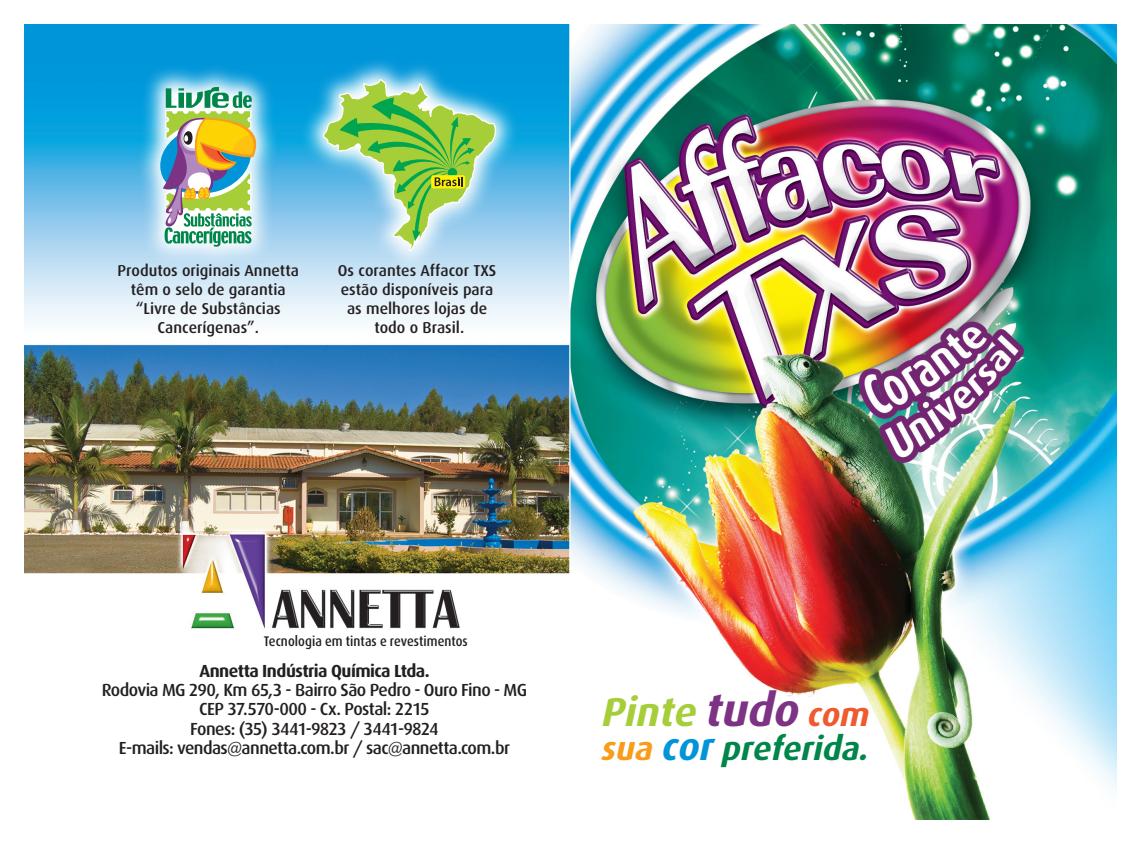
<style>
.page{position:relative;width:1141px;height:844px;background:#fff}
.page>*{position:absolute;margin:0;border:0;box-sizing:border-box;transform-origin:0 0}
.t1{font:italic 700 40.25px "Dax";color:#a6ce39}
.t2{font:italic 700 33.25px "Dax";color:#00854a}
.t3{font:500 17.5px "Dax";letter-spacing:-.035em;color:#231f20}
.t4{font:700 17.5px "Dax";letter-spacing:-.03em;color:#231f20}
.t5{font:500 15.75px/18.9px "Dax";color:#231f20;text-align:center}
.t6{font:500 14px "Dax";letter-spacing:.005em;color:#231f20;scale:.9 1}
.s1{font-size:45.5px;color:#7d3384}
.s2{font-size:33.25px;color:#f1592f}
.s3{color:#f89c1c}
.s4{font-size:38.5px;color:#0095d9}
</style>
<div class="page">
<img style="left:25px;top:25px;width:1091px;height:793px">
<svg style="left:138px;top:64px;width:141px;height:205px;background:#6dc1e9"></svg>
<svg style="left:160px;top:87px;width:110px;height:159px;background:#a4bf9f"></svg>
<svg style="left:300px;top:57px;width:219px;height:216px;background:#5cb9e6"></svg>
<svg style="left:322px;top:78px;width:174px;height:174px;background:#8ccaa2"></svg>
<p class="t5" style="left:118px;top:261px;width:183px">Produtos originais Annetta têm o selo de garantia “Livre de Substâncias<br>Cancerígenas”.</p>
<p class="t5" style="left:338px;top:261px;width:160px">Os corantes Affacor TXS estão disponíveis para as melhores lojas de</p>
<p class="t5" style="left:374px;top:318px;width:91px">todo o Brasil.</p>
<p class="t6" style="left:264px;top:633px;width:228px">Tecnologia em tintas e revestimentos</p>
<p class="t4" style="left:199px;top:660px;width:232px">Annetta Indústria Química Ltda.</p>
<p class="t3" style="left:102px;top:680px;width:427px">Rodovia MG 290, Km 65,3 - Bairro São Pedro - Ouro Fino - MG</p>
<p class="t3" style="left:199px;top:699px;width:232px">CEP 37.570-000 - Cx. Postal: 2215</p>
<p class="t3" style="left:190px;top:718px;width:250px">Fones: (35) 3441-9823 / 3441-9824</p>
<p class="t3" style="left:119px;top:737px;width:393px">E-mails: vendas@annetta.com.br / sac@annetta.com.br</p>
<p class="t1" style="left:600px;top:689px;width:277px">Pinte <span class="s1">tudo</span> <span class="s2">com</span></p>
<p class="t2" style="left:600px;top:729px;width:277px"><span class="s3">sua</span> <span class="s4">cor</span> preferida.</p>
</div>
